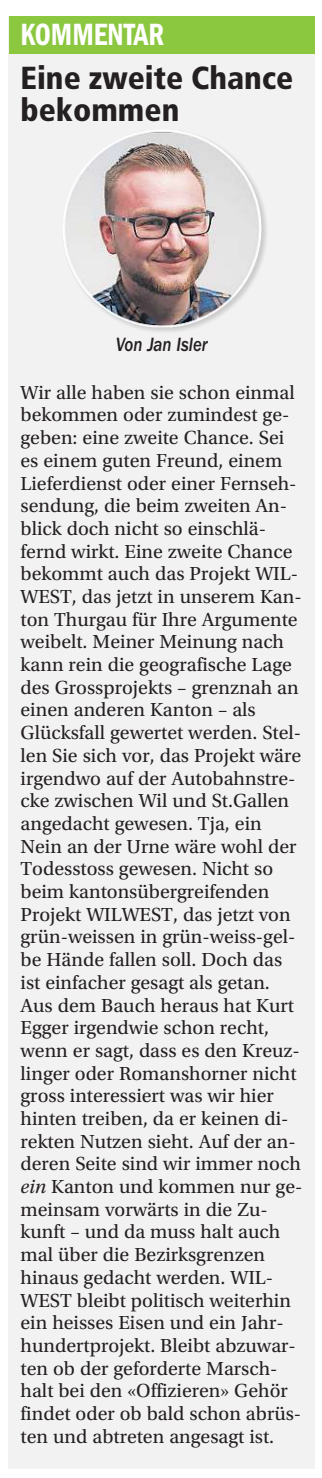
<style>
.page{position:relative;width:322px;height:1478px;background:#fff}
.page>*{position:absolute;margin:0;border:0;box-sizing:border-box;transform-origin:0 0}
.t1{font:900 condensed 31.8px/31.8px "Frutiger LT Std";color:#241f21}
.t2{font:31.8px "ITC Franklin Gothic Std Dm Cd";color:#fff;scale:.9 1}
.t3{font:19.8px/22.6px "Utopia Std";color:#241f21}
.t4{font:19.8px "ITC Franklin Gothic Std Med It";color:#241f21;scale:.85 1}
.s1{font-style:italic}
</style>
<div class="page">
<div style="left:9px;top:16px;width:306px;height:1452px;background:#f2f2f2"></div>
<div style="left:9px;top:16px;width:37px;height:38px;background:#8cc740"></div>
<div style="left:277px;top:16px;width:38px;height:38px;background:#8cc740"></div>
<div style="left:46px;top:16px;width:231px;height:38px;background:#8cc740"></div>
<img style="left:135px;top:200px;width:132px;height:132px">
<img style="left:63px;top:130px;width:198px;height:197px">
<h1 class="t2" style="left:21px;top:15px;width:161px">KOMMENTAR</h1>
<h1 class="t1" style="left:21px;top:66px;width:274px">Eine zweite Chance bekommen</h1>
<p class="t4" style="left:116px;top:337px;width:110px">Von Jan Isler</p>
<p class="t3" style="left:21px;top:383px;width:283px">Wir alle haben sie schon einmal bekommen oder zumindest ge&shy;geben: eine zweite Chance. Sei es einem guten Freund, einem<br>Lieferdienst oder einer Fernseh&shy;sendung, die beim zweiten An&shy;blick doch nicht so einschlä&shy;fernd wirkt. Eine zweite Chance bekommt auch das Projekt WIL-<br>WEST, das jetzt in unserem Kan&shy;ton Thurgau für Ihre Argumente weibelt. Meiner Meinung nach kann rein die geografische Lage des Grossprojekts – grenznah an einen anderen Kanton – als<br>Glücksfall gewertet werden. Stel&shy;len Sie sich vor, das Projekt wäre irgendwo auf der Autobahnstre&shy;cke zwischen Wil und St.Gallen angedacht gewesen. Tja, ein<br>Nein an der Urne wäre wohl der<br>Todesstoss gewesen. Nicht so beim kantonsübergreifenden<br>Projekt WILWEST, das jetzt von grün-weissen in grün-weiss-gel&shy;be Hände fallen soll. Doch das ist einfacher gesagt als getan.<br>Aus dem Bauch heraus hat Kurt<br>Egger irgendwie schon recht, wenn er sagt, dass es den Kreuz&shy;linger oder Romanshorner nicht gross interessiert was wir hier hinten treiben, da er keinen di&shy;rekten Nutzen sieht. Auf der an&shy;deren Seite sind wir immer noch <span class="s1">ein</span> Kanton und kommen nur ge&shy;meinsam vorwärts in die Zu&shy;kunft – und da muss halt auch mal über die Bezirksgrenzen hinaus gedacht werden. WIL-<br>WEST bleibt politisch weiterhin ein heisses Eisen und ein Jahr&shy;hundertprojekt. Bleibt abzuwar&shy;ten ob der geforderte Marsch&shy;halt bei den «Offizieren» Gehör findet oder ob bald schon abrüs&shy;ten und abtreten angesagt ist.</p>
</div>
